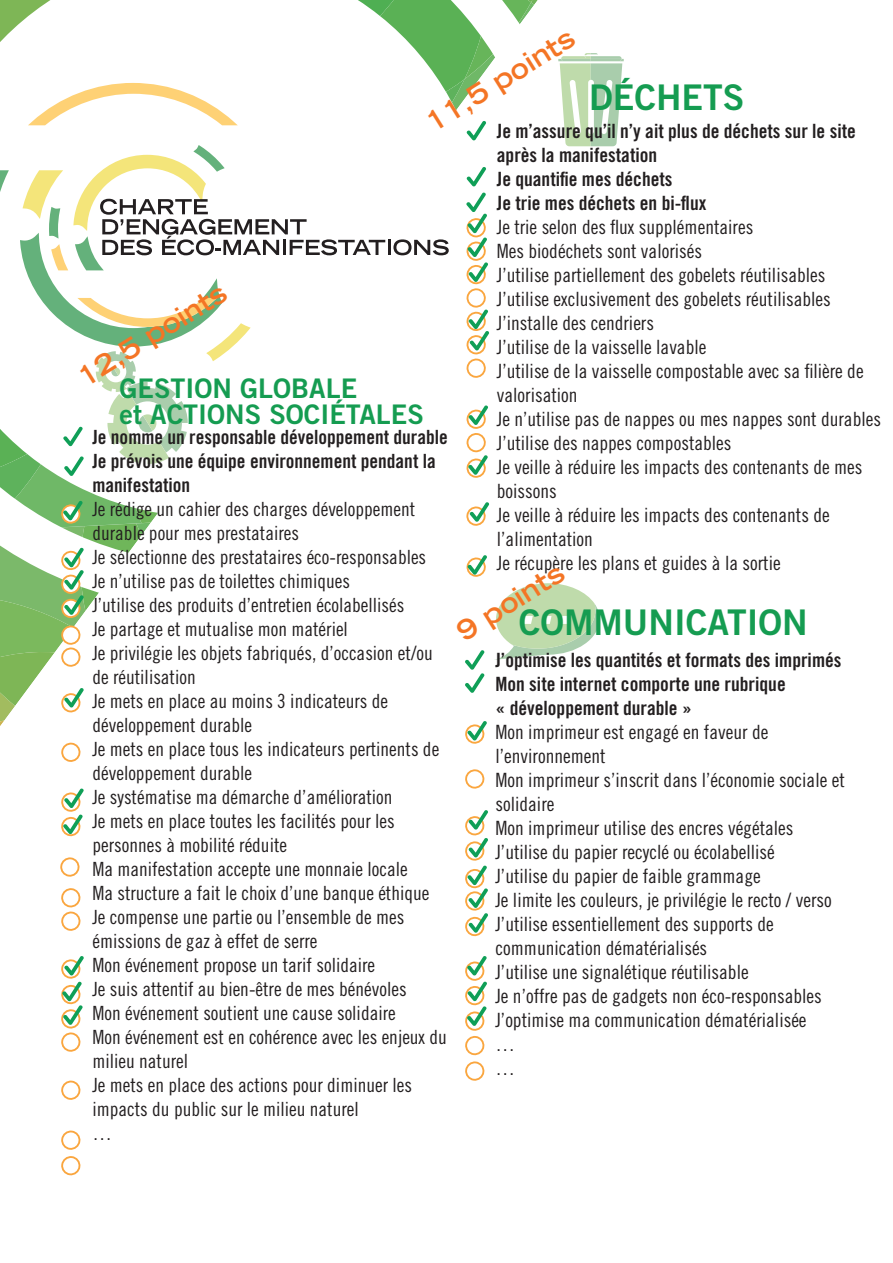
<style>
.page{position:relative;width:893px;height:1263px;background:#fff}
.page>*{position:absolute;margin:0;border:0;box-sizing:border-box;transform-origin:0 0}
.t1{font:35.4px "Trade Gothic Bold Two";color:#159c51}
.t2{font:27px/25.5px "Trade Gothic Bold Two";color:#159c51}
.t3{font:700 expanded 27px "Trade Gothic LH";color:#f47525}
.t4{font:19.65px/24px "Trade Gothic Cond Eighteen";color:#231f20}
.t5{font:19.65px/24px "Trade Gothic Bold Cond Twenty";color:#231f20}
.t6{font:19.5px/24px "Trade Gothic Cond Eighteen";color:#231f20}
.t7{font:19.5px/24px "Trade Gothic Bold Cond Twenty";color:#231f20}
</style>
<div class="page">
<svg style="left:61px;top:888px;width:20px;height:43px"></svg>
<svg style="left:61px;top:1080px;width:20px;height:20px"></svg>
<svg style="left:61px;top:1156px;width:20px;height:19px"></svg>
<svg style="left:60px;top:857px;width:20px;height:20px"></svg>
<svg style="left:61px;top:1130px;width:20px;height:20px"></svg>
<svg style="left:465px;top:769px;width:20px;height:20px"></svg>
<svg style="left:465px;top:1061px;width:20px;height:20px"></svg>
<svg style="left:61px;top:788px;width:23px;height:48px"></svg>
<svg style="left:61px;top:956px;width:23px;height:96px"></svg>
<svg style="left:465px;top:810px;width:23px;height:126px"></svg>
<svg style="left:465px;top:956px;width:22px;height:99px"></svg>
<svg style="left:0;top:0;width:624px;height:762px"></svg>
<h2 class="t3" style="left:419px;top:110px;width:171px;rotate:-32deg">11,5 points</h2>
<h1 class="t1" style="left:589px;top:76px;width:157px">DÉCHETS</h1>
<p class="t5" style="left:497px;top:119px;width:360px">Je m’assure qu’il n’y ait plus de déchets sur le site après la manifestation<br>Je quantifie mes déchets<br>Je trie mes déchets en bi-flux</p>
<p class="t4" style="left:497px;top:215px;width:386px">Je trie selon des flux supplémentaires<br>Mes biodéchets sont valorisés<br>J’utilise partiellement des gobelets réutilisables J’utilise exclusivement des gobelets réutilisables J’installe des cendriers<br>J’utilise de la vaisselle lavable<br>J’utilise de la vaisselle compostable avec sa filière de valorisation<br>Je n’utilise pas de nappes ou mes nappes sont durables J’utilise des nappes compostables<br>Je veille à réduire les impacts des contenants de mes boissons<br>Je veille à réduire les impacts des contenants de l’alimentation<br>Je récupère les plans et guides à la sortie</p>
<h2 class="t3" style="left:71px;top:364px;width:171px;rotate:-32deg">12,5 points</h2>
<h2 class="t2" style="left:120px;top:375px;width:306px">GESTION GLOBALE<br>et ACTIONS SOCIÉTALES</h2>
<p class="t7" style="left:92px;top:425px;width:357px">Je nomme un responsable développement durable<br>Je prévois une équipe environnement pendant la manifestation</p>
<p class="t6" style="left:92px;top:497px;width:356px">Je rédige un cahier des charges développement durable pour mes prestataires<br>Je sélectionne des prestataires éco-responsables<br>Je n’utilise pas de toilettes chimiques<br>J’utilise des produits d’entretien écolabellisés<br>Je partage et mutualise mon matériel<br>Je privilégie les objets fabriqués, d’occasion et/ou de réutilisation<br>Je mets en place au moins 3 indicateurs de développement durable<br>Je mets en place tous les indicateurs pertinents de développement durable<br>Je systématise ma démarche d’amélioration<br>Je mets en place toutes les facilités pour les personnes à mobilité réduite<br>Ma manifestation accepte une monnaie locale<br>Ma structure a fait le choix d’une banque éthique Je compense une partie ou l’ensemble de mes émissions de gaz à effet de serre<br>Mon événement propose un tarif solidaire<br>Je suis attentif au bien-être de mes bénévoles<br>Mon événement soutient une cause solidaire<br>Mon événement est en cohérence avec les enjeux du milieu naturel<br>Je mets en place des actions pour diminuer les impacts du public sur le milieu naturel<br>…</p>
<h2 class="t3" style="left:450px;top:619px;width:122px;rotate:-32deg">9 points</h2>
<h1 class="t1" style="left:519px;top:601px;width:290px">COMMUNICATION</h1>
<p class="t5" style="left:495px;top:647px;width:347px">J’optimise les quantités et formats des imprimés<br>Mon site internet comporte une rubrique<br>« développement durable »</p>
<p class="t4" style="left:495px;top:719px;width:351px">Mon imprimeur est engagé en faveur de l’environnement<br>Mon imprimeur s’inscrit dans l’économie sociale et solidaire<br>Mon imprimeur utilise des encres végétales J’utilise du papier recyclé ou écolabellisé<br>J’utilise du papier de faible grammage<br>Je limite les couleurs, je privilégie le recto / verso J’utilise essentiellement des supports de communication dématérialisés<br>J’utilise une signalétique réutilisable<br>Je n’offre pas de gadgets non éco-responsables J’optimise ma communication dématérialisée<br>…<br>…</p>
</div>
